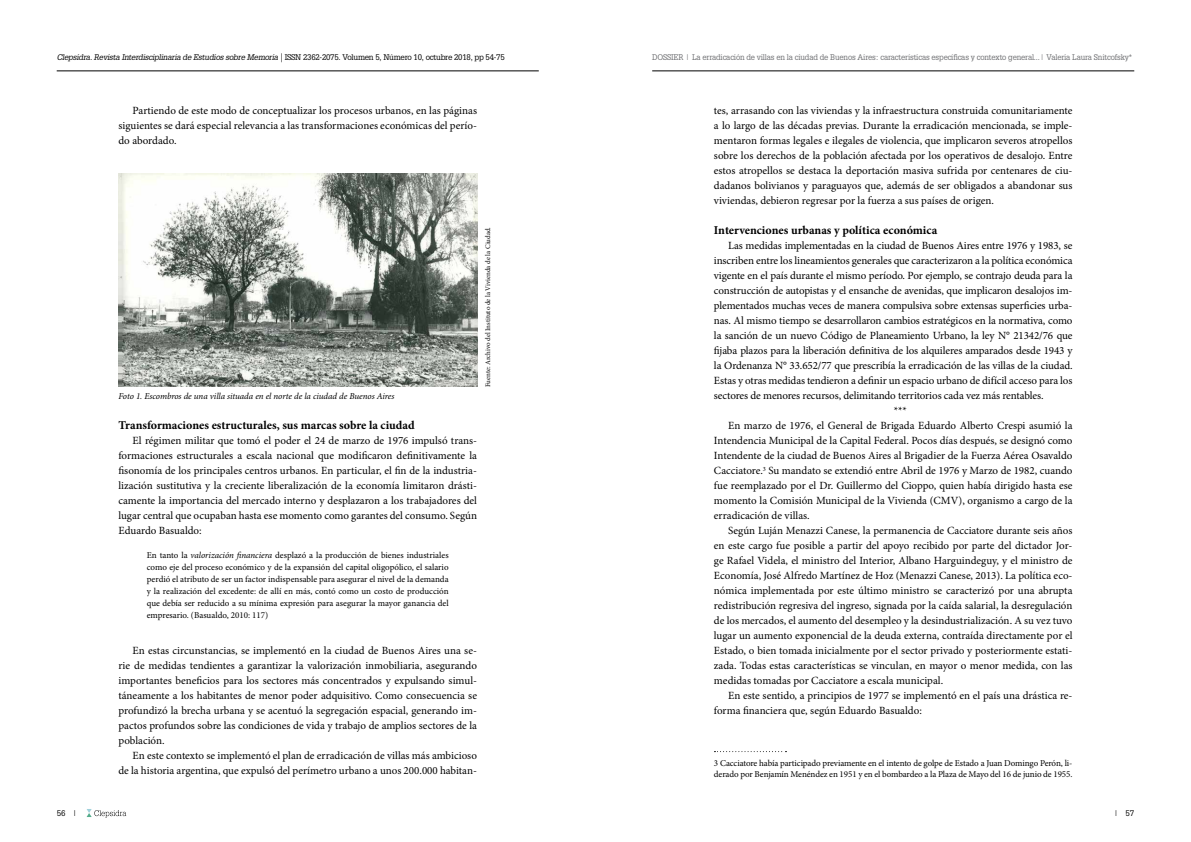
<style>
.page{position:relative;width:1191px;height:842px;background:#fff}
.page>*{position:absolute;margin:0;border:0;box-sizing:border-box;transform-origin:0 0}
.t1{font:700 12px "Minion Pro";color:#000}
.t2{font:11px/15px "Minion Pro";letter-spacing:-.005em;color:#000;text-align:justify}
.t3{font:9px/12px "Minion Pro";letter-spacing:-.01em;color:#000;text-align:justify}
.t4{font:italic 9px "Minion Pro";letter-spacing:-.005em;color:#000}
.t5{font:8px "Glypha LT Std";letter-spacing:-.02em;color:#6d6e71;scale:.94 1}
.t6{font:italic 8px "Glypha LT Std";letter-spacing:-.03em;color:#000}
.t7{font:8px "Glypha LT Std";color:#000}
.t8{font:7px "Minion Pro";letter-spacing:-.005em;color:#000}
.s1{font-style:normal}
.s2{font-style:italic}
</style>
<div class="page">
<svg style="left:87px;top:809px;width:39px;height:8px"></svg>
<hr style="left:57px;top:71px;width:482px;height:1px;background:#000">
<hr style="left:652px;top:71px;width:482px;height:1px;background:#000">
<img style="left:118px;top:174px;width:359px;height:213px">
<svg style="left:714px;top:751px;width:72px;height:1px"></svg>
<p class="t6" style="left:57px;top:53px;width:449px">Clepsidra. Revista Interdisciplinaria de Estudios sobre Memoria | <span class="s1">ISSN 2362-2075. Volumen 5, Número 10, octubre 2018, pp 54-75</span></p>
<p class="t5" style="left:652px;top:53px;width:512px">DOSSIER | La erradicación de villas en la ciudad de Buenos Aires: características específicas y contexto general...| Valeria Laura Snitcofsky*</p>
<p class="t2" style="left:118px;top:103px;width:360px;text-indent:14px">Partiendo de este modo de conceptualizar los procesos urbanos, en las páginas siguientes se dará especial relevancia a las transformaciones económicas del perío&shy;do abordado.</p>
<p class="t4" style="left:118px;top:390px;width:277px">Foto 1. Escombros de una villa situada en el norte de la ciudad de Buenos Aires</p>
<p class="t1" style="left:118px;top:417px;width:298px">Transformaciones estructurales, sus marcas sobre la ciudad</p>
<p class="t2" style="left:118px;top:433px;width:360px;text-indent:14px">El régimen militar que tomó el poder el 24 de marzo de 1976 impulsó trans&shy;formaciones estructurales a escala nacional que modificaron definitivamente la fisonomía de los principales centros urbanos. En particular, el fin de la industria&shy;lización sustitutiva y la creciente liberalización de la economía limitaron drásti&shy;camente la importancia del mercado interno y desplazaron a los trabajadores del lugar central que ocupaban hasta ese momento como garantes del consumo. Según Eduardo Basualdo:</p>
<p class="t3" style="left:147px;top:549px;width:303px">En tanto la <span class="s2">valorización financiera</span> desplazó a la producción de bienes industriales como eje del proceso económico y de la expansión del capital oligopólico, el salario perdió el atributo de ser un factor indispensable para asegurar el nivel de la demanda y la realización del excedente: de allí en más, contó como un costo de producción que debía ser reducido a su mínima expresión para asegurar la mayor ganancia del empresario. (Basualdo, 2010: 117)</p>
<p class="t2" style="left:118px;top:643px;width:360px;text-indent:14px">En estas circunstancias, se implementó en la ciudad de Buenos Aires una se&shy;rie de medidas tendientes a garantizar la valorización inmobiliaria, asegurando importantes beneficios para los sectores más concentrados y expulsando simul&shy;táneamente a los habitantes de menor poder adquisitivo. Como consecuencia se profundizó la brecha urbana y se acentuó la segregación espacial, generando im&shy;pactos profundos sobre las condiciones de vida y trabajo de amplios sectores de la población.</p>
<p class="t2" style="left:118px;top:748px;width:360px;text-align:right">En este contexto se implementó el plan de erradicación de villas más ambicioso<br>de la historia argentina, que expulsó del perímetro urbano a unos 200.000 habitan-</p>
<p class="t8" style="left:483px;top:387px;width:162px;rotate:-90deg">Fuente: Archivo del Instituto de la Vivienda de la Ciudad.</p>
<p class="t2" style="left:714px;top:103px;width:360px">tes, arrasando con las viviendas y la infraestructura construida comunitariamente a lo largo de las décadas previas. Durante la erradicación mencionada, se imple&shy;mentaron formas legales e ilegales de violencia, que implicaron severos atropellos sobre los derechos de la población afectada por los operativos de desalojo. Entre estos atropellos se destaca la deportación masiva sufrida por centenares de ciu&shy;dadanos bolivianos y paraguayos que, además de ser obligados a abandonar sus viviendas, debieron regresar por la fuerza a sus países de origen.</p>
<p class="t1" style="left:714px;top:222px;width:225px">Intervenciones urbanas y política económica</p>
<p class="t2" style="left:728px;top:238px;width:346px">Las medidas implementadas en la ciudad de Buenos Aires entre 1976 y 1983, se</p>
<p class="t2" style="left:714px;top:253px;width:360px">inscriben entre los lineamientos generales que caracterizaron a la política económica</p>
<p class="t2" style="left:714px;top:268px;width:360px">vigente en el país durante el mismo período. Por ejemplo, se contrajo deuda para la</p>
<p class="t2" style="left:714px;top:283px;width:360px">construcción de autopistas y el ensanche de avenidas, que implicaron desalojos im-</p>
<p class="t2" style="left:714px;top:298px;width:360px">plementados muchas veces de manera compulsiva sobre extensas superficies urba-</p>
<p class="t2" style="left:714px;top:313px;width:360px">nas. Al mismo tiempo se desarrollaron cambios estratégicos en la normativa, como</p>
<p class="t2" style="left:714px;top:328px;width:360px">la sanción de un nuevo Código de Planeamiento Urbano, la ley N° 21342/76 que</p>
<p class="t2" style="left:714px;top:343px;width:360px">fijaba plazos para la liberación definitiva de los alquileres amparados desde 1943 y</p>
<p class="t2" style="left:714px;top:358px;width:360px">la Ordenanza N° 33.652/77 que prescribía la erradicación de las villas de la ciudad.</p>
<p class="t2" style="left:714px;top:373px;width:360px">Estas y otras medidas tendieron a definir un espacio urbano de difícil acceso para los</p>
<p class="t2" style="left:714px;top:388px;width:331px">sectores de menores recursos, delimitando territorios cada vez más rentables.</p>
<p class="t2" style="left:893px;top:403px;width:15px">***</p>
<p class="t2" style="left:728px;top:418px;width:346px">En marzo de 1976, el General de Brigada Eduardo Alberto Crespi asumió la</p>
<p class="t2" style="left:714px;top:433px;width:360px">Intendencia Municipal de la Capital Federal. Pocos días después, se designó como</p>
<p class="t2" style="left:714px;top:448px;width:360px">Intendente de la ciudad de Buenos Aires al Brigadier de la Fuerza Aérea Osavaldo</p>
<p class="t2" style="left:714px;top:463px;width:360px">Cacciatore.<sup>3</sup> Su mandato se extendió entre Abril de 1976 y Marzo de 1982, cuando</p>
<p class="t2" style="left:714px;top:478px;width:360px">fue reemplazado por el Dr. Guillermo del Cioppo, quien había dirigido hasta ese</p>
<p class="t2" style="left:714px;top:493px;width:360px">momento la Comisión Municipal de la Vivienda (CMV), organismo a cargo de la</p>
<p class="t2" style="left:714px;top:508px;width:97px">erradicación de villas.</p>
<p class="t2" style="left:728px;top:523px;width:346px">Según Luján Menazzi Canese, la permanencia de Cacciatore durante seis años</p>
<p class="t2" style="left:714px;top:538px;width:360px">en este cargo fue posible a partir del apoyo recibido por parte del dictador Jor-</p>
<p class="t2" style="left:714px;top:553px;width:360px">ge Rafael Videla, el ministro del Interior, Albano Harguindeguy, y el ministro de</p>
<p class="t2" style="left:714px;top:568px;width:360px">Economía, José Alfredo Martínez de Hoz (Menazzi Canese, 2013). La política eco-</p>
<p class="t2" style="left:714px;top:583px;width:360px">nómica implementada por este último ministro se caracterizó por una abrupta</p>
<p class="t2" style="left:714px;top:598px;width:360px">redistribución regresiva del ingreso, signada por la caída salarial, la desregulación</p>
<p class="t2" style="left:714px;top:613px;width:360px">de los mercados, el aumento del desempleo y la desindustrialización. A su vez tuvo</p>
<p class="t2" style="left:714px;top:628px;width:360px">lugar un aumento exponencial de la deuda externa, contraída directamente por el</p>
<p class="t2" style="left:714px;top:643px;width:360px">Estado, o bien tomada inicialmente por el sector privado y posteriormente estati-</p>
<p class="t2" style="left:714px;top:658px;width:360px">zada. Todas estas características se vinculan, en mayor o menor medida, con las</p>
<p class="t2" style="left:714px;top:673px;width:231px">medidas tomadas por Cacciatore a escala municipal.</p>
<p class="t2" style="left:728px;top:688px;width:346px">En este sentido, a principios de 1977 se implementó en el país una drástica re-</p>
<p class="t2" style="left:714px;top:703px;width:209px">forma financiera que, según Eduardo Basualdo:</p>
<p class="t3" style="left:714px;top:757px;width:360px;line-height:11px">3 Cacciatore había participado previamente en el intento de golpe de Estado a Juan Domingo Perón, li&shy;derado por Benjamín Menéndez en 1951 y en el bombardeo a la Plaza de Mayo del 16 de junio de 1955.</p>
<p class="t7" style="left:57px;top:808px;width:22px">56 |</p>
<p class="t7" style="left:1113px;top:808px;width:22px">| 57</p>
</div>
